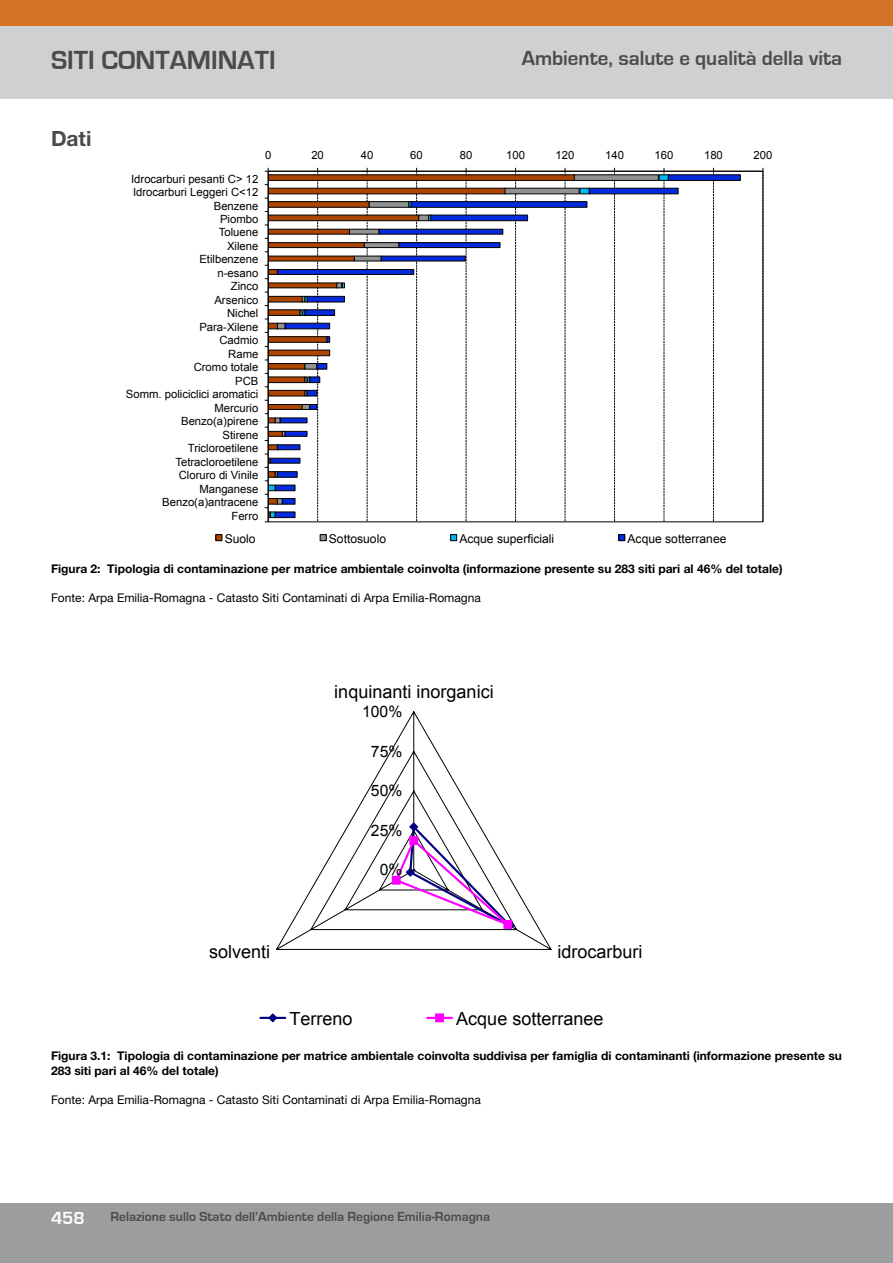
<style>
.page{position:relative;width:893px;height:1263px;background:#fff}
.page>*{position:absolute;margin:0;border:0;box-sizing:border-box;transform-origin:0 0}
.t1{font:700 27px "Eurostile";color:#4b4b4d}
.t2{font:700 21px "Eurostile";color:#4b4b4d}
.t3{font:700 21px "Helvetica Neue";color:#4b4b4d}
.t4{font:18px "Arial";color:#000}
.t5{font:700 18px "Eurostile";color:#fff}
.t6{font:15.75px "Arial";color:#000}
.t7{font:700 13.5px "Eurostile";color:#4b4b4d}
.t8{font:12.15px "Arial";color:#000}
.t9{font:700 12px/14.4px "Helvetica Neue";color:#000}
.t10{font:12px "Helvetica Neue";color:#000}
.t11{font:11.25px/13.5px "Arial";color:#000;text-align:right}
</style>
<div class="page">
<div style="left:0;top:1204px;width:893px;height:59px;background:#9c9d9f"></div>
<div style="left:0;top:0;width:893px;height:99px;background:#cfd0d2"></div>
<div style="left:0;top:0;width:893px;height:26px;background:#d47225"></div>
<svg style="left:270px;top:174px;width:471px;height:344px"></svg>
<hr style="left:268px;top:171px;width:495px;height:1px;background:#000">
<svg style="left:317px;top:168px;width:1px;height:354px"></svg>
<svg style="left:367px;top:168px;width:1px;height:354px"></svg>
<svg style="left:416px;top:168px;width:1px;height:354px"></svg>
<svg style="left:466px;top:168px;width:1px;height:354px"></svg>
<svg style="left:515px;top:168px;width:1px;height:354px"></svg>
<svg style="left:565px;top:168px;width:1px;height:354px"></svg>
<svg style="left:614px;top:168px;width:1px;height:354px"></svg>
<svg style="left:664px;top:168px;width:1px;height:354px"></svg>
<svg style="left:713px;top:168px;width:1px;height:354px"></svg>
<svg style="left:763px;top:168px;width:1px;height:354px"></svg>
<hr style="left:268px;top:171px;width:1px;height:351px;background:#000">
<div style="left:215px;top:534px;width:7px;height:7px;border:1px solid #000"></div>
<div style="left:320px;top:534px;width:7px;height:7px;border:1px solid #000"></div>
<div style="left:450px;top:534px;width:7px;height:7px;border:1px solid #000"></div>
<div style="left:618px;top:534px;width:7px;height:7px;border:1px solid #000"></div>
<svg style="left:276px;top:712px;width:275px;height:237px"></svg>
<svg style="left:393px;top:821px;width:122px;height:110px"></svg>
<div style="left:410px;top:837px;width:8px;height:7px;background:#f0f"></div>
<div style="left:409px;top:836px;width:9px;height:9px;border:1px solid #f0f"></div>
<div style="left:504px;top:920px;width:8px;height:8px;background:#f0f"></div>
<div style="left:503px;top:920px;width:9px;height:9px;border:1px solid #f0f"></div>
<div style="left:392px;top:876px;width:8px;height:8px;background:#f0f"></div>
<div style="left:392px;top:876px;width:9px;height:9px;border:1px solid #f0f"></div>
<hr style="left:260px;top:1017px;width:25px;height:2px;background:#000080">
<svg style="left:267px;top:1013px;width:11px;height:10px"></svg>
<hr style="left:427px;top:1017px;width:25px;height:2px;background:#f0f">
<div style="left:436px;top:1014px;width:7px;height:8px;background:#f0f"></div>
<div style="left:435px;top:1013px;width:9px;height:9px;border:1px solid #f0f"></div>
<h1 class="t1" style="left:51px;top:45px;width:237px">QUALITÀ DELL’ARIA</h1>
<h1 class="t1" style="left:51px;top:45px;width:226px">SITI CONTAMINATI</h1>
<h2 class="t2" style="left:522px;top:47px;width:322px">Ambiente, salute e qualità della vita</h2>
<h2 class="t3" style="left:51px;top:125px;width:42px">Dati</h2>
<p class="t11" style="left:265px;top:149px;width:8px">0</p>
<p class="t11" style="left:311px;top:149px;width:14px">20</p>
<p class="t11" style="left:361px;top:149px;width:14px">40</p>
<p class="t11" style="left:410px;top:149px;width:14px">60</p>
<p class="t11" style="left:460px;top:149px;width:14px">80</p>
<p class="t11" style="left:506px;top:149px;width:20px">100</p>
<p class="t11" style="left:556px;top:149px;width:20px">120</p>
<p class="t11" style="left:605px;top:149px;width:20px">140</p>
<p class="t11" style="left:655px;top:149px;width:20px">160</p>
<p class="t11" style="left:704px;top:149px;width:20px">180</p>
<p class="t11" style="left:753px;top:149px;width:20px">200</p>
<p class="t11" style="left:126px;top:172px;width:134px">Idrocarburi pesanti C&gt; 12<br>Idrocarburi Leggeri C&lt;12<br>Benzene<br>Piombo<br>Toluene<br>Xilene<br>Etilbenzene<br>n-esano<br>Zinco<br>Arsenico<br>Nichel<br>Para-Xilene<br>Cadmio<br>Rame<br>Cromo totale<br>PCB<br>Somm. policiclici aromatici<br>Mercurio<br>Benzo(a)pirene<br>Stirene<br>Tricloroetilene<br>Tetracloroetilene<br>Cloruro di Vinile<br>Manganese<br>Benzo(a)antracene<br>Ferro</p>
<p class="t8" style="left:225px;top:531px;width:32px">Suolo</p>
<p class="t8" style="left:329px;top:531px;width:59px">Sottosuolo</p>
<p class="t8" style="left:459px;top:531px;width:96px">Acque superficiali</p>
<p class="t8" style="left:627px;top:531px;width:100px">Acque sotterranee</p>
<p class="t9" style="left:51px;top:561px;width:733px">Figura 2: Tipologia di contaminazione per matrice ambientale coinvolta (informazione presente su 283 siti pari al 46% del totale)</p>
<p class="t10" style="left:51px;top:590px;width:431px">Fonte: Arpa Emilia-Romagna - Catasto Siti Contaminati di Arpa Emilia-Romagna</p>
<h3 class="t4" style="left:334px;top:680px;width:161px">inquinanti inorganici</h3>
<h3 class="t6" style="left:362px;top:701px;width:42px">100%</h3>
<h3 class="t6" style="left:371px;top:741px;width:33px">75%</h3>
<h3 class="t6" style="left:371px;top:780px;width:33px">50%</h3>
<h3 class="t6" style="left:371px;top:820px;width:33px">25%</h3>
<h3 class="t6" style="left:380px;top:859px;width:24px">0%</h3>
<h3 class="t4" style="left:209px;top:940px;width:63px">solventi</h3>
<h3 class="t4" style="left:557px;top:940px;width:87px">idrocarburi</h3>
<h3 class="t4" style="left:289px;top:1006px;width:65px">Terreno</h3>
<h3 class="t4" style="left:456px;top:1006px;width:149px">Acque sotterranee</h3>
<p class="t9" style="left:51px;top:1049px;width:792px">Figura 3.1: Tipologia di contaminazione per matrice ambientale coinvolta suddivisa per famiglia di contaminanti (informazione presente su<br>283 siti pari al 46% del totale)</p>
<p class="t10" style="left:51px;top:1092px;width:431px">Fonte: Arpa Emilia-Romagna - Catasto Siti Contaminati di Arpa Emilia-Romagna</p>
<h3 class="t5" style="left:51px;top:1208px;width:35px">458</h3>
<p class="t7" style="left:111px;top:1209px;width:381px">Relazione sullo Stato dell’Ambiente della Regione Emilia-Romagna</p>
</div>
